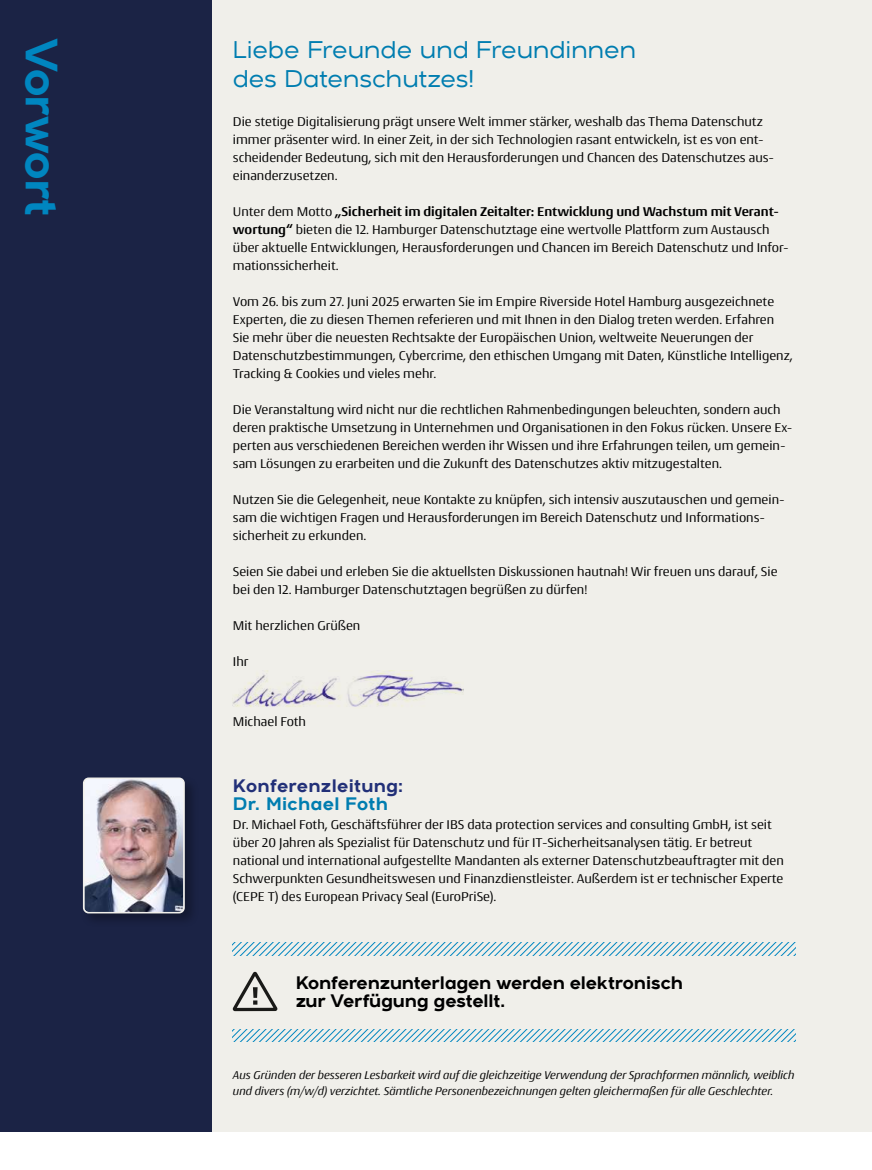
<style>
.page{position:relative;width:872px;height:1170px;background:#fff}
.page>*{position:absolute;margin:0;border:0;box-sizing:border-box;transform-origin:0 0}
.t1{font:700 45px "Arkibal";letter-spacing:-.04em;color:#0086c0}
.t2{font:500 24px/28.8px "Arkibal";color:#0086c0}
.t3{font:700 18px/18px "Arkibal";letter-spacing:-.015em;color:#000}
.t4{font:700 18px "Arkibal";letter-spacing:.01em;color:#253483}
.t5{font:700 18px "Arkibal";letter-spacing:.01em;color:#0086c0}
.t6{font:13.5px/18px "Conto";color:#000}
.t7{font:italic 12px/15.9px "Conto";color:#000}
.s1{font-weight:700}
</style>
<div class="page">
<div style="left:0;top:0;width:872px;height:1131px;background:#f0efea"></div>
<div style="left:0;top:0;width:212px;height:1131px;background:#1b2345"></div>
<img style="left:233px;top:670px;width:230px;height:37px">
<div style="left:80px;top:774px;width:119px;height:153px;background:#000;opacity:.3"></div>
<img style="left:86px;top:780px;width:96px;height:130px">
<div style="left:83px;top:777px;width:102px;height:136px;border:2px solid #f0efea;border-radius:5px"></div>
<svg style="left:233px;top:971px;width:44px;height:40px"></svg>
<svg style="left:233px;top:942px;width:562px;height:13px"></svg>
<svg style="left:233px;top:1029px;width:562px;height:12px"></svg>
<h1 class="t1" style="left:74px;top:38px;width:180px;rotate:90deg">Vorwort</h1>
<h2 class="t2" style="left:233px;top:35px;width:405px">Liebe Freunde und Freundinnen des Datenschutzes!</h2>
<p class="t6" style="left:233px;top:112px;width:542px">Die stetige Digitalisierung prägt unsere Welt immer stärker, weshalb das Thema Datenschutz immer präsenter wird. In einer Zeit, in der sich Technologien rasant entwickeln, ist es von ent&shy;scheidender Bedeutung, sich mit den Herausforderungen und Chancen des Datenschutzes aus&shy;einanderzusetzen.</p>
<p class="t6" style="left:233px;top:202px;width:557px">Unter dem Motto <span class="s1">„Sicherheit im digitalen Zeitalter: Entwicklung und Wachstum mit Verant&shy;wortung“</span> bieten die 12. Hamburger Datenschutztage eine wertvolle Plattform zum Austausch über aktuelle Entwicklungen, Herausforderungen und Chancen im Bereich Datenschutz und Infor&shy;mationssicherheit.</p>
<p class="t6" style="left:233px;top:292px;width:561px">Vom 26. bis zum 27. Juni 2025 erwarten Sie im Empire Riverside Hotel Hamburg ausgezeichnete Experten, die zu diesen Themen referieren und mit Ihnen in den Dialog treten werden. Erfahren Sie mehr über die neuesten Rechtsakte der Europäischen Union, weltweite Neuerungen der Datenschutzbestimmungen, Cybercrime, den ethischen Umgang mit Daten, Künstliche Intelligenz, Tracking &amp; Cookies und vieles mehr.</p>
<p class="t6" style="left:233px;top:400px;width:561px">Die Veranstaltung wird nicht nur die rechtlichen Rahmenbedingungen beleuchten, sondern auch deren praktische Umsetzung in Unternehmen und Organisationen in den Fokus rücken. Unsere Ex&shy;perten aus verschiedenen Bereichen werden ihr Wissen und ihre Erfahrungen teilen, um gemein&shy;sam Lösungen zu erarbeiten und die Zukunft des Datenschutzes aktiv mitzugestalten.</p>
<p class="t6" style="left:233px;top:490px;width:553px">Nutzen Sie die Gelegenheit, neue Kontakte zu knüpfen, sich intensiv auszutauschen und gemein&shy;sam die wichtigen Fragen und Herausforderungen im Bereich Datenschutz und Informations&shy;sicherheit zu erkunden.</p>
<p class="t6" style="left:233px;top:562px;width:546px">Seien Sie dabei und erleben Sie die aktuellsten Diskussionen hautnah! Wir freuen uns darauf, Sie bei den 12. Hamburger Datenschutztagen begrüßen zu dürfen!</p>
<p class="t6" style="left:233px;top:615px;width:129px">Mit herzlichen Grüßen</p>
<p class="t6" style="left:233px;top:651px;width:17px">Ihr</p>
<p class="t6" style="left:233px;top:712px;width:75px">Michael Foth</p>
<h3 class="t4" style="left:233px;top:773px;width:172px">Konferenzleitung:</h3>
<h3 class="t5" style="left:233px;top:791px;width:157px">Dr. Michael Foth</h3>
<p class="t6" style="left:233px;top:814px;width:552px">Dr. Michael Foth, Geschäftsführer der IBS data protection services and consulting GmbH, ist seit über 20 Jahren als Spezialist für Datenschutz und für IT-Sicherheitsanalysen tätig. Er betreut national und international aufgestellte Mandanten als externer Datenschutzbeauftragter mit den Schwerpunkten Gesundheitswesen und Finanzdienstleister. Außerdem ist er technischer Experte (CEPE T) des European Privacy Seal (EuroPriSe).</p>
<h3 class="t3" style="left:295px;top:973px;width:389px">Konferenzunterlagen werden elektronisch zur Verfügung gestellt.</h3>
<p class="t7" style="left:233px;top:1066px;width:563px">Aus Gründen der besseren Lesbarkeit wird auf die gleichzeitige Verwendung der Sprachformen männlich, weiblich und divers (m/w/d) verzichtet. Sämtliche Personenbezeichnungen gelten gleichermaßen für alle Geschlechter.</p>
</div>
